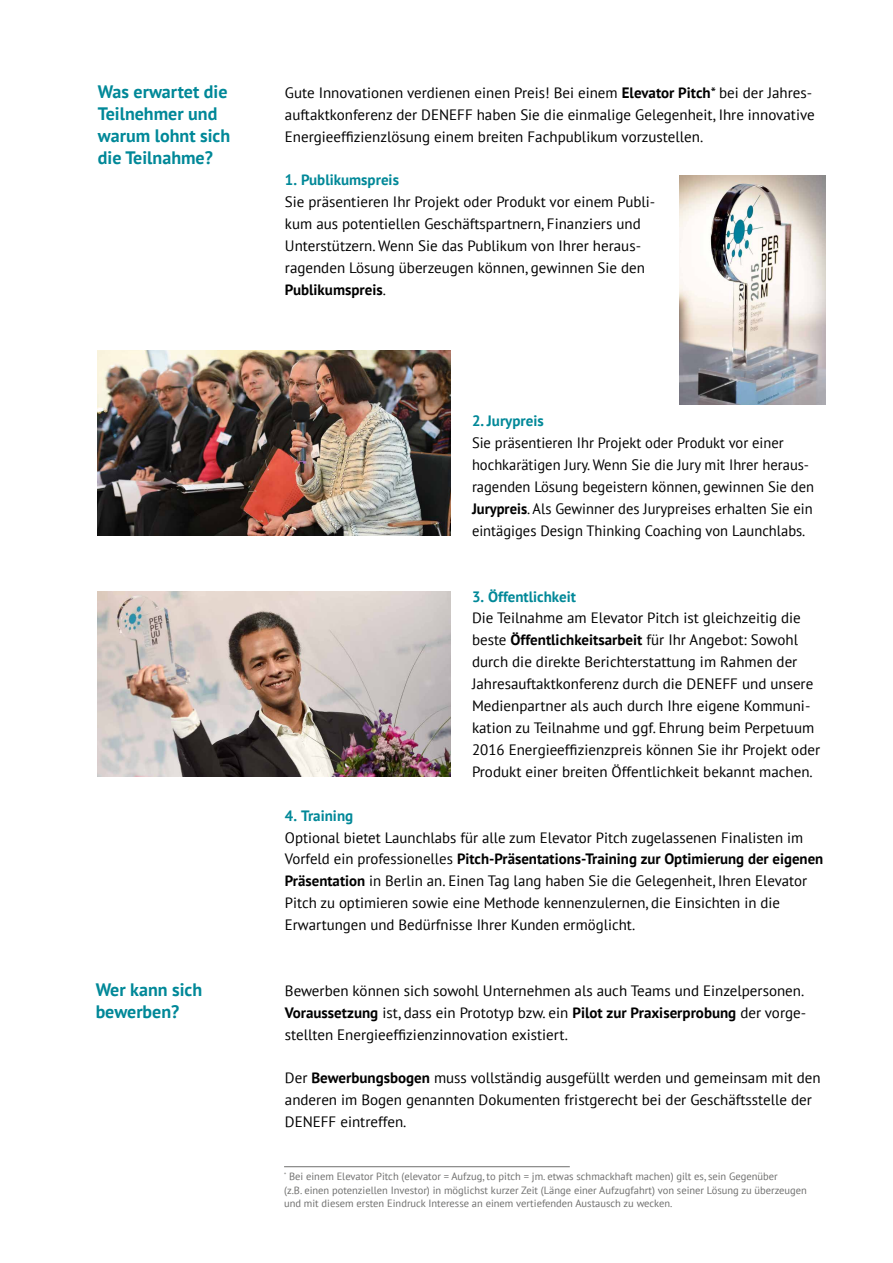
<style>
.page{position:relative;width:893px;height:1263px;background:#fff}
.page>*{position:absolute;margin:0;border:0;box-sizing:border-box;transform-origin:0 0}
.t1{font:700 18px/21.9px "PT Sans";color:#008898}
.t2{font:15px/21.9px "PT Sans";color:#000}
.t3{font:700 15px "PT Sans";color:#008898}
.t4{font:10.5px/13.5px "PT Sans";color:#6f6f6e}
.s1{font-weight:700}
</style>
<div class="page">
<hr style="left:284px;top:1166px;width:286px;height:1px;background:#6f6f6e">
<img style="left:679px;top:175px;width:146px;height:229px">
<img style="left:98px;top:350px;width:353px;height:186px">
<img style="left:98px;top:591px;width:353px;height:186px">
<p class="t1" style="left:98px;top:80px;width:134px">Was erwartet die<br>Teilnehmer und warum lohnt sich die Teilnahme?</p>
<p class="t1" style="left:96px;top:978px;width:108px">Wer kann sich bewerben?</p>
<p class="t2" style="left:285px;top:81px;width:531px">Gute Innovationen verdienen einen Preis! Bei einem <span class="s1">Elevator Pitch</span>* bei der Jahres&shy;auftaktkonferenz der DENEFF haben Sie die einmalige Gelegenheit, Ihre innovative<br>Energieeffizienzlösung einem breiten Fachpublikum vorzustellen.</p>
<p class="t3" style="left:285px;top:170px;width:116px">1. Publikumspreis</p>
<p class="t2" style="left:285px;top:191px;width:372px">Sie präsentieren Ihr Projekt oder Produkt vor einem Publi&shy;kum aus potentiellen Geschäftspartnern, Finanziers und Unterstützern. Wenn Sie das Publikum von Ihrer heraus&shy;ragenden Lösung überzeugen können, gewinnen Sie den <span class="s1">Publikumspreis</span>.</p>
<p class="t3" style="left:472px;top:411px;width:73px">2. Jurypreis</p>
<p class="t2" style="left:472px;top:432px;width:344px">Sie präsentieren Ihr Projekt oder Produkt vor einer hochkarätigen Jury. Wenn Sie die Jury mit Ihrer heraus&shy;ragenden Lösung begeistern können, gewinnen Sie den <span class="s1">Jurypreis</span>. Als Gewinner des Jurypreises erhalten Sie ein eintägiges Design Thinking Coaching von Launchlabs.</p>
<p class="t3" style="left:472px;top:586px;width:106px">3. Öffentlichkeit</p>
<p class="t2" style="left:472px;top:607px;width:350px">Die Teilnahme am Elevator Pitch ist gleichzeitig die beste <span class="s1">Öffentlichkeitsarbeit</span> für Ihr Angebot: Sowohl durch die direkte Berichterstattung im Rahmen der Jahresauftaktkonferenz durch die DENEFF und unsere Medienpartner als auch durch Ihre eigene Kommuni&shy;kation zu Teilnahme und ggf. Ehrung beim Perpetuum 2016 Energieeffizienzpreis können Sie ihr Projekt oder Produkt einer breiten Öffentlichkeit bekannt machen.</p>
<p class="t3" style="left:285px;top:805px;width:70px">4. Training</p>
<p class="t2" style="left:285px;top:826px;width:540px">Optional bietet Launchlabs für alle zum Elevator Pitch zugelassenen Finalisten im Vorfeld ein professionelles <span class="s1">Pitch-Präsentations-Training zur Optimierung der eigenen Präsentation</span> in Berlin an. Einen Tag lang haben Sie die Gelegenheit, Ihren Elevator Pitch zu optimieren sowie eine Methode kennenzulernen, die Einsichten in die Erwartungen und Bedürfnisse Ihrer Kunden ermöglicht.</p>
<p class="t2" style="left:285px;top:979px;width:523px">Bewerben können sich sowohl Unternehmen als auch Teams und Einzelpersonen.<br><span class="s1">Voraussetzung</span> ist, dass ein Prototyp bzw. ein <span class="s1">Pilot zur Praxiserprobung</span> der vorge&shy;stellten Energieeffizienzinnovation existiert.</p>
<p class="t2" style="left:285px;top:1067px;width:537px">Der <span class="s1">Bewerbungsbogen</span> muss vollständig ausgefüllt werden und gemeinsam mit den anderen im Bogen genannten Dokumenten fristgerecht bei der Geschäftsstelle der<br>DENEFF eintreffen.</p>
<p class="t4" style="left:284px;top:1170px;width:524px"><sup>*</sup> Bei einem Elevator Pitch (elevator = Aufzug, to pitch = jm. etwas schmackhaft machen) gilt es, sein Gegenüber<br>(z.B. einen potenziellen Investor) in möglichst kurzer Zeit (Länge einer Aufzugfahrt) von seiner Lösung zu überzeugen und mit diesem ersten Eindruck Interesse an einem vertiefenden Austausch zu wecken.</p>
</div>
